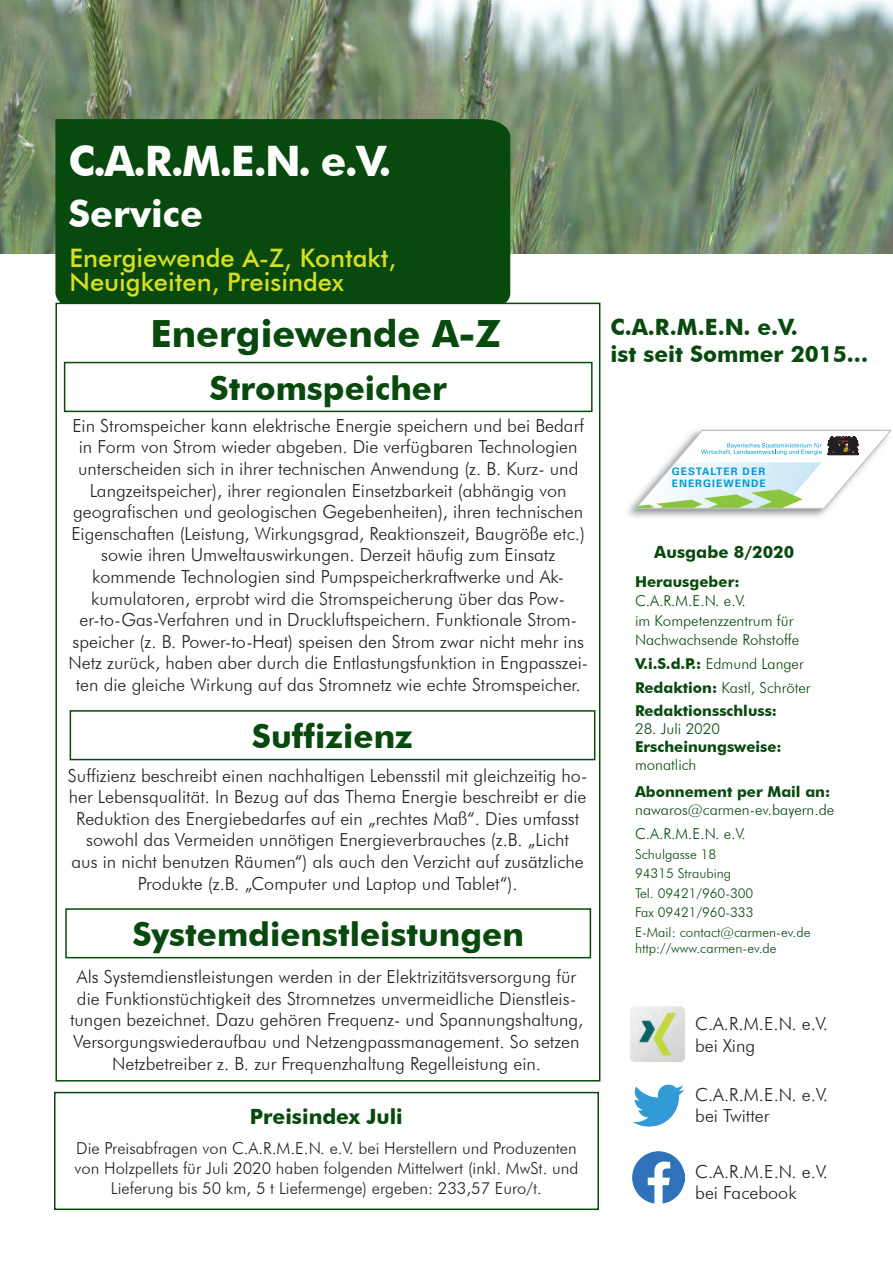
<style>
.page{position:relative;width:893px;height:1263px;background:#fff}
.page>*{position:absolute;margin:0;border:0;box-sizing:border-box;transform-origin:0 0}
.t1{font:700 42px "Futura BT";color:#fff}
.t2{font:700 37.5px "Futura BT";color:#08490e}
.t3{font:700 37.5px "Futura BT";color:#fff}
.t4{font:700 33px "Futura BT";color:#08490e}
.t5{font:500 25.5px/24px "Futura BT";color:#d6df21}
.t6{font:700 22.5px/27px "Futura BT";color:#08490e}
.t7{font:700 21px "Futura BT";color:#08490e}
.t8{font:300 18px/21.6px "Futura BT";color:#231f20;text-align:center}
.t9{font:700 16.8px "Futura BT";color:#08490e}
.t10{font:300 16.5px/19.8px "Futura BT";color:#231f20;text-align:center}
.t11{font:300 15px/19.5px "Futura BT";color:#08490e}
.t12{font:700 15px/23.7px "Futura BT";color:#08490e}
.t13{font:300 13.5px/19.5px "Futura BT";color:#08490e}
.t14{font:700 10.35px/11.1px "Univers LT Std";letter-spacing:.1em;color:#0099d5}
.s1{font-weight:300}
</style>
<div class="page">
<img style="left:0;top:0;width:893px;height:253px">
<div style="left:54px;top:1092px;width:545px;height:118px;background:#fff;border:2px solid #08490e"></div>
<div style="left:55px;top:119px;width:455px;height:184px;background:#08490e"></div>
<img style="left:633px;top:1152px;width:52px;height:52px">
<img style="left:628px;top:429px;width:259px;height:88px">
<svg style="left:635px;top:430px;width:256px;height:78px"></svg>
<div style="left:55px;top:303px;width:545px;height:778px;background:#fff;border:2px solid #08490e"></div>
<div style="left:64px;top:362px;width:529px;height:50px;border:2px solid #08490e"></div>
<img style="left:633px;top:1084px;width:52px;height:43px">
<div style="left:65px;top:908px;width:526px;height:50px;border:2px solid #08490e"></div>
<div style="left:70px;top:710px;width:525px;height:50px;border:2px solid #08490e"></div>
<img style="left:630px;top:1006px;width:55px;height:56px">
<h1 class="t1" style="left:69px;top:135px;width:324px">C.A.R.M.E.N. e.V.</h1>
<h2 class="t3" style="left:69px;top:191px;width:136px">Service</h2>
<h3 class="t5" style="left:70px;top:246px;width:328px">Energiewende A-Z, Kontakt,<br>Neuigkeiten, Preisindex</h3>
<h2 class="t2" style="left:151px;top:311px;width:352px">Energiewende A-Z</h2>
<h3 class="t4" style="left:210px;top:368px;width:239px">Stromspeicher</h3>
<p class="t8" style="left:68px;top:414px;width:521px">Ein Stromspeicher kann elektrische Energie speichern und bei Bedarf in Form von Strom wieder abgeben. Die verfügbaren Technologien unterscheiden sich in ihrer technischen Anwendung (z. B. Kurz- und Langzeitspeicher), ihrer regionalen Einsetzbarkeit (abhängig von geografischen und geologischen Gegebenheiten), ihren technischen Eigenschaften (Leistung, Wirkungsgrad, Reaktionszeit, Baugröße etc.) sowie ihren Umweltauswirkungen. Derzeit häufig zum Einsatz kommende Technologien sind Pumpspeicherkraftwerke und Ak&shy;kumulatoren, erprobt wird die Stromspeicherung über das Pow&shy;er-to-Gas-Verfahren und in Druckluftspeichern. Funktionale Strom&shy;speicher (z. B. Power-to-Heat) speisen den Strom zwar nicht mehr ins Netz zurück, haben aber durch die Entlastungsfunktion in Engpasszei&shy;ten die gleiche Wirkung auf das Stromnetz wie echte Stromspeicher.</p>
<h3 class="t4" style="left:252px;top:716px;width:163px">Suffizienz</h3>
<p class="t8" style="left:68px;top:764px;width:521px">Suffizienz beschreibt einen nachhaltigen Lebensstil mit gleichzeitig ho&shy;her Lebensqualität. In Bezug auf das Thema Energie beschreibt er die Reduktion des Energiebedarfes auf ein „rechtes Maß“. Dies umfasst sowohl das Vermeiden unnötigen Energieverbrauches (z.B. „Licht<br>aus in nicht benutzen Räumen“) als auch den Verzicht auf zusätzliche Produkte (z.B. „Computer und Laptop und Tablet“).</p>
<h3 class="t4" style="left:132px;top:914px;width:393px">Systemdienstleistungen</h3>
<p class="t8" style="left:70px;top:966px;width:515px">Als Systemdienstleistungen werden in der Elektrizitätsversorgung für die Funktionstüchtigkeit des Stromnetzes unvermeidliche Dienstleis&shy;tungen bezeichnet. Dazu gehören Frequenz- und Spannungshaltung, Versorgungswiederaufbau und Netzengpassmanagement. So setzen Netzbetreiber z. B. zur Frequenzhaltung Regelleistung ein.</p>
<p class="t7" style="left:250px;top:1104px;width:154px">Preisindex Juli</p>
<p class="t10" style="left:75px;top:1138px;width:505px">Die Preisabfragen von C.A.R.M.E.N. e.V. bei Herstellern und Produzenten von Holzpellets für Juli 2020 haben folgenden Mittelwert (inkl. MwSt. und<br>Lieferung bis 50 km, 5 t Liefermenge) ergeben: 233,57 Euro/t.</p>
<p class="t6" style="left:611px;top:314px;width:259px">C.A.R.M.E.N. e.V.<br>ist seit Sommer 2015...</p>
<p class="t14" style="left:672px;top:466px;width:96px">GESTALTER DER<br>ENERGIEWENDE</p>
<p class="t9" style="left:654px;top:541px;width:141px">Ausgabe 8/2020</p>
<p class="t12" style="left:635px;top:569px;width:106px">Herausgeber:</p>
<p class="t11" style="left:635px;top:591px;width:166px">C.A.R.M.E.N. e.V.<br>im Kompetenzzentrum für<br>Nachwachsende Rohstoffe</p>
<p class="t12" style="left:635px;top:651px;width:177px">V.i.S.d.P.: <span class="s1">Edmund Langer<br></span>Redaktion: <span class="s1">Kastl, Schröter<br></span>Redaktionsschluss:</p>
<p class="t11" style="left:635px;top:719px;width:87px">28. Juli 2020</p>
<p class="t12" style="left:635px;top:735px;width:148px">Erscheinungsweise:</p>
<p class="t11" style="left:635px;top:755px;width:63px">monatlich</p>
<p class="t12" style="left:635px;top:780px;width:197px">Abonnement per Mail an:</p>
<p class="t11" style="left:635px;top:798px;width:201px;line-height:23.9px">nawaros@carmen-ev.bayern.de<br>C.A.R.M.E.N. e.V.</p>
<p class="t13" style="left:635px;top:844px;width:177px">Schulgasse 18<br>94315 Straubing<br>Tel. 09421/960-300<br>Fax 09421/960-333<br>E-Mail: contact@carmen-ev.de</p>
<p class="t13" style="left:635px;top:938px;width:143px">http://www.carmen-ev.de</p>
<p class="t8" style="left:695px;top:1013px;width:134px;text-align:left">C.A.R.M.E.N. e.V. bei Xing</p>
<p class="t8" style="left:695px;top:1083px;width:134px;text-align:left">C.A.R.M.E.N. e.V. bei Twitter</p>
<p class="t8" style="left:695px;top:1160px;width:134px;text-align:left">C.A.R.M.E.N. e.V. bei Facebook</p>
</div>
